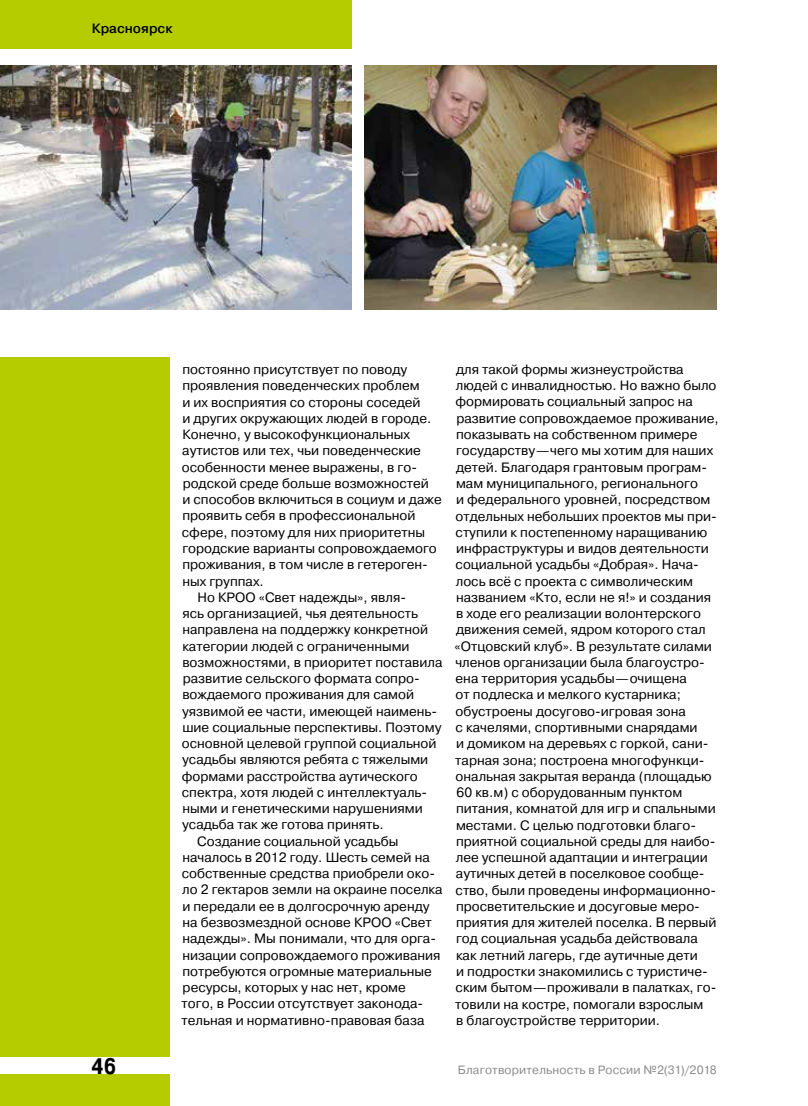
<style>
.page{position:relative;width:808px;height:1106px;background:#fff}
.page>*{position:absolute;margin:0;border:0;box-sizing:border-box;transform-origin:0 0}
.t1{font:700 22.5px "Pragmatica Cond";color:#000}
.t2{font:13.5px/16.2px "Pragmatica";color:#000}
.t3{font:500 13.5px "Pragmatica";color:#000}
.t4{font:12px "Pragmatica";letter-spacing:.015em;color:#8b8b8b}
</style>
<div class="page">
<div style="left:0;top:0;width:352px;height:49px;background:#b4cc00"></div>
<div style="left:0;top:358px;width:169px;height:748px;background:#b4cc00"></div>
<img style="left:365px;top:65px;width:352px;height:244px">
<img style="left:0;top:65px;width:352px;height:244px">
<div style="left:0;top:1057px;width:182px;height:16px;background:#fff"></div>
<p class="t3" style="left:92px;top:19px;width:82px">Красноярск</p>
<h1 class="t1" style="left:91px;top:1052px;width:27px">46</h1>
<p class="t2" style="left:182px;top:362px;width:226px">постоянно присутствует по поводу</p>
<p class="t2" style="left:182px;top:378px;width:239px">проявления поведенческих проблем</p>
<p class="t2" style="left:182px;top:394px;width:240px">и их восприятия со стороны соседей</p>
<p class="t2" style="left:182px;top:410px;width:250px">и других окружающих людей в городе.</p>
<p class="t2" style="left:182px;top:427px;width:229px">Конечно, у высокофункциональных</p>
<p class="t2" style="left:182px;top:443px;width:240px">аутистов или тех, чьи поведенческие</p>
<p class="t2" style="left:182px;top:459px;width:237px">особенности менее выражены, в го-</p>
<p class="t2" style="left:183px;top:475px;width:248px">родской среде больше возможностей</p>
<p class="t2" style="left:182px;top:492px;width:261px">и способов включиться в социум и даже</p>
<p class="t2" style="left:182px;top:508px;width:234px">проявить себя в профессиональной</p>
<p class="t2" style="left:182px;top:524px;width:245px">сфере, поэтому для них приоритетны</p>
<p class="t2" style="left:182px;top:540px;width:256px">городские варианты сопровождаемого</p>
<p class="t2" style="left:182px;top:557px;width:247px">проживания, в том числе в гетероген-</p>
<p class="t2" style="left:182px;top:573px;width:83px">ных группах.</p>
<p class="t2" style="left:197px;top:589px;width:210px">Но КРОО «Свет надежды», явля-</p>
<p class="t2" style="left:182px;top:605px;width:237px">ясь организацией, чья деятельность</p>
<p class="t2" style="left:182px;top:622px;width:247px">направлена на поддержку конкретной</p>
<p class="t2" style="left:182px;top:638px;width:229px">категории людей с ограниченными</p>
<p class="t2" style="left:182px;top:654px;width:262px">возможностями, в приоритет поставила</p>
<p class="t2" style="left:183px;top:670px;width:239px">развитие сельского формата сопро-</p>
<p class="t2" style="left:182px;top:687px;width:233px">вождаемого проживания для самой</p>
<p class="t2" style="left:182px;top:703px;width:256px">уязвимой ее части, имеющей наимень-</p>
<p class="t2" style="left:182px;top:719px;width:261px">шие социальные перспективы. Поэтому</p>
<p class="t2" style="left:182px;top:735px;width:256px">основной целевой группой социальной</p>
<p class="t2" style="left:182px;top:752px;width:248px">усадьбы являются ребята с тяжелыми</p>
<p class="t2" style="left:182px;top:768px;width:238px">формами расстройства аутического</p>
<p class="t2" style="left:182px;top:784px;width:247px">спектра, хотя людей с интеллектуаль-</p>
<p class="t2" style="left:182px;top:800px;width:242px">ными и генетическими нарушениями</p>
<p class="t2" style="left:182px;top:817px;width:203px">усадьба так же готова принять.</p>
<p class="t2" style="left:197px;top:833px;width:203px">Создание социальной усадьбы</p>
<p class="t2" style="left:182px;top:849px;width:249px">началось в 2012 году. Шесть семей на</p>
<p class="t2" style="left:182px;top:865px;width:255px">собственные средства приобрели око-</p>
<p class="t2" style="left:182px;top:882px;width:262px">ло 2 гектаров земли на окраине поселка</p>
<p class="t2" style="left:182px;top:898px;width:249px">и передали ее в долгосрочную аренду</p>
<p class="t2" style="left:182px;top:914px;width:251px">на безвозмездной основе КРОО «Свет</p>
<p class="t2" style="left:182px;top:930px;width:255px">надежды». Мы понимали, что для орга-</p>
<p class="t2" style="left:182px;top:947px;width:260px">низации сопровождаемого проживания</p>
<p class="t2" style="left:182px;top:963px;width:251px">потребуются огромные материальные</p>
<p class="t2" style="left:183px;top:979px;width:225px">ресурсы, которых у нас нет, кроме</p>
<p class="t2" style="left:182px;top:995px;width:243px">того, в России отсутствует законода-</p>
<p class="t2" style="left:182px;top:1012px;width:244px">тельная и нормативно-правовая база</p>
<p class="t2" style="left:455px;top:361px;width:265px">для такой формы жизнеустройства людей с инвалидностью. Но важно было формировать социальный запрос на развитие сопровождаемое проживание, показывать на собственном примере государству—чего мы хотим для наших детей. Благодаря грантовым програм&shy;мам муниципального, регионального<br>и федерального уровней, посредством отдельных небольших проектов мы при&shy;ступили к постепенному наращиванию инфраструктуры и видов деятельности социальной усадьбы «Добрая». Нача&shy;лось всё с проекта с символическим названием «Кто, если не я!» и создания в ходе его реализации волонтерского движения семей, ядром которого стал «Отцовский клуб». В результате силами членов организации была благоустро&shy;ена территория усадьбы—очищена<br>от подлеска и мелкого кустарника; обустроены досугово-игровая зона<br>с качелями, спортивными снарядами<br>и домиком на деревьях с горкой, сани&shy;тарная зона; построена многофункци&shy;ональная закрытая веранда (площадью 60 кв.м) с оборудованным пунктом питания, комнатой для игр и спальными местами. С целью подготовки благо&shy;приятной социальной среды для наибо&shy;лее успешной адаптации и интеграции аутичных детей в поселковое сообще&shy;ство, были проведены информационно&shy;просветительские и досуговые меро&shy;приятия для жителей поселка. В первый год социальная усадьба действовала как летний лагерь, где аутичные дети<br>и подростки знакомились с туристиче&shy;ским бытом—проживали в палатках, го&shy;товили на костре, помогали взрослым<br>в благоустройстве территории.</p>
<p class="t4" style="left:458px;top:1062px;width:260px">Благотворительность в России №2(31)/2018</p>
</div>
